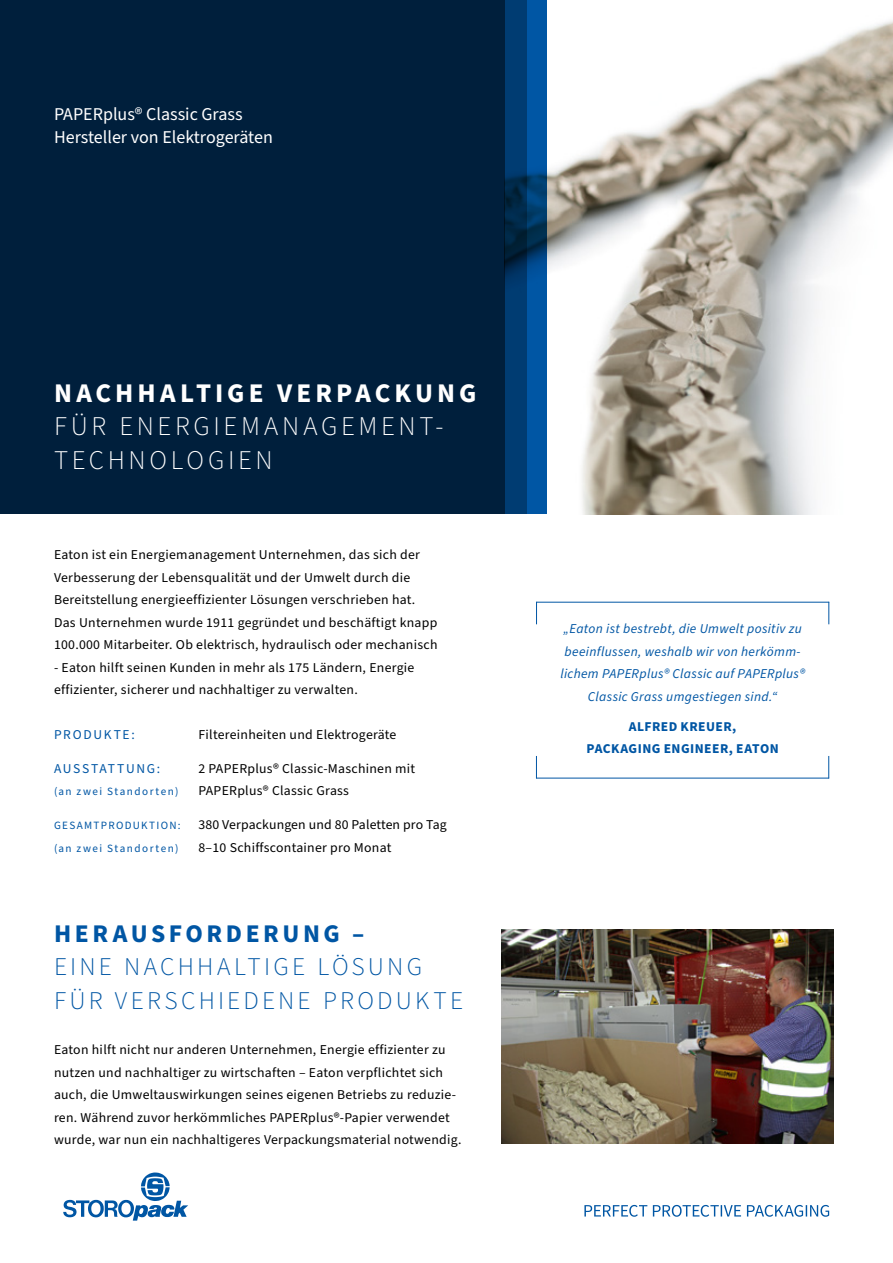
<style>
.page{position:relative;width:893px;height:1263px;background:#fff}
.page>*{position:absolute;margin:0;border:0;box-sizing:border-box;transform-origin:0 0}
.Headline_white__ligh{font:300 27px/33.8px "Source Sans Pro";letter-spacing:.135em;color:#fff}
.Headline_white__bold{font:700 27px "Source Sans Pro";letter-spacing:.15em;color:#fff}
.Headline_blue__bold{font:300 25.5px/33.8px "Source Sans Pro";letter-spacing:.125em;color:#0056a4}
.t1{font:18px "Source Sans Pro";color:#fff}
.Text_body_black__reg{font:13.5px/22.5px "Source Sans Pro";letter-spacing:.02em;color:#000}
.Quotation_blue__ital{font:italic 13.5px/22.5px "Source Sans Pro";letter-spacing:.025em;color:#0056a4;text-align:center}
.Quotation_descriptio{font:700 13.5px "Source Sans Pro";letter-spacing:.035em;color:#0056a4}
.Subheadline_blue__se{font:13.5px "Source Sans Pro";letter-spacing:.125em;color:#0056a4}
.Subheadline_blue__se-2{font:11.1px/22.5px "Source Sans Pro";letter-spacing:.13em;color:#0056a4}
.s1{font-weight:700}
</style>
<div class="page">
<img style="left:546px;top:0;width:347px;height:514px">
<svg style="left:527px;top:0;width:19px;height:514px;background:#005099"></svg>
<svg style="left:505px;top:0;width:22px;height:514px;background:#003768"></svg>
<div style="left:0;top:0;width:505px;height:514px;background:#001f3c"></div>
<svg style="left:584px;top:1205px;width:245px;height:12px"></svg>
<svg style="left:63px;top:1172px;width:125px;height:48px"></svg>
<hr style="left:536px;top:602px;width:293px;height:1px;background:#0056a4">
<svg style="left:536px;top:603px;width:1px;height:21px"></svg>
<svg style="left:828px;top:602px;width:1px;height:22px"></svg>
<hr style="left:536px;top:778px;width:293px;height:1px;background:#0056a4">
<svg style="left:536px;top:756px;width:1px;height:22px"></svg>
<svg style="left:828px;top:756px;width:1px;height:22px"></svg>
<img style="left:501px;top:930px;width:332px;height:214px">
<p class="t1" style="left:54px;top:102px;width:190px">PAPERplus® Classic Grass</p>
<p class="t1" style="left:54px;top:125px;width:220px">Hersteller von Elektrogeräten</p>
<p class="Headline_white__bold" style="left:54px;top:374px;width:424px">NACHHALTIGE VERPACKUNG</p>
<p class="Headline_white__ligh" style="left:54px;top:410px;width:391px">FÜR ENERGIEMANAGEMENT-<br>TECHNOLOGIEN</p>
<p class="Text_body_black__reg" style="left:54px;top:544px;width:385px">Eaton ist ein Energiemanagement Unternehmen, das sich der Verbesserung der Lebensqualität und der Umwelt durch die Bereitstellung energieeffizienter Lösungen verschrieben hat.<br>Das Unternehmen wurde 1911 gegründet und beschäftigt knapp 100.000 Mitarbeiter. Ob elektrisch, hydraulisch oder mechanisch</p>
<p class="Text_body_black__reg" style="left:54px;top:656px;width:362px">- Eaton hilft seinen Kunden in mehr als 175 Ländern, Energie effizienter, sicherer und nachhaltiger zu verwalten.</p>
<p class="Subheadline_blue__se" style="left:54px;top:726px;width:82px">PRODUKTE:</p>
<p class="Text_body_black__reg" style="left:198px;top:724px;width:200px">Filtereinheiten und Elektrogeräte</p>
<p class="Subheadline_blue__se" style="left:54px;top:759px;width:108px">AUSSTATTUNG:</p>
<p class="Subheadline_blue__se-2" style="left:54px;top:781px;width:126px">(an zwei Standorten)</p>
<p class="Text_body_black__reg" style="left:198px;top:757px;width:218px">2 PAPERplus® Classic-Maschinen mit<br>PAPERplus® Classic Grass</p>
<p class="Subheadline_blue__se-2" style="left:54px;top:814px;width:128px">GESAMTPRODUKTION: (an zwei Standorten)</p>
<p class="Text_body_black__reg" style="left:198px;top:814px;width:250px">380 Verpackungen und 80 Paletten pro Tag</p>
<p class="Text_body_black__reg" style="left:198px;top:836px;width:194px">8–10 Schiffscontainer pro Monat</p>
<p class="Headline_blue__bold" style="left:54px;top:917px;width:370px"><span class="s1">HERAUSFORDERUNG –<br></span>EINE NACHHALTIGE LÖSUNG</p>
<p class="Headline_blue__bold" style="left:54px;top:985px;width:411px">FÜR VERSCHIEDENE PRODUKTE</p>
<p class="Text_body_black__reg" style="left:54px;top:1039px;width:409px">Eaton hilft nicht nur anderen Unternehmen, Energie effizienter zu nutzen und nachhaltiger zu wirtschaften – Eaton verpflichtet sich auch, die Umweltauswirkungen seines eigenen Betriebs zu reduzie&shy;ren. Während zuvor herkömmliches PAPERplus®-Papier verwendet wurde, war nun ein nachhaltigeres Verpackungsmaterial notwendig.</p>
<p class="Quotation_blue__ital" style="left:560px;top:618px;width:246px">„Eaton ist bestrebt, die Umwelt positiv zu beeinflussen, weshalb wir von herkömm&shy;lichem PAPERplus® Classic auf PAPERplus® Classic Grass umgestiegen sind.“</p>
<p class="Quotation_descriptio" style="left:629px;top:717px;width:109px">ALFRED KREUER,</p>
<p class="Quotation_descriptio" style="left:586px;top:739px;width:194px">PACKAGING ENGINEER, EATON</p>
</div>
